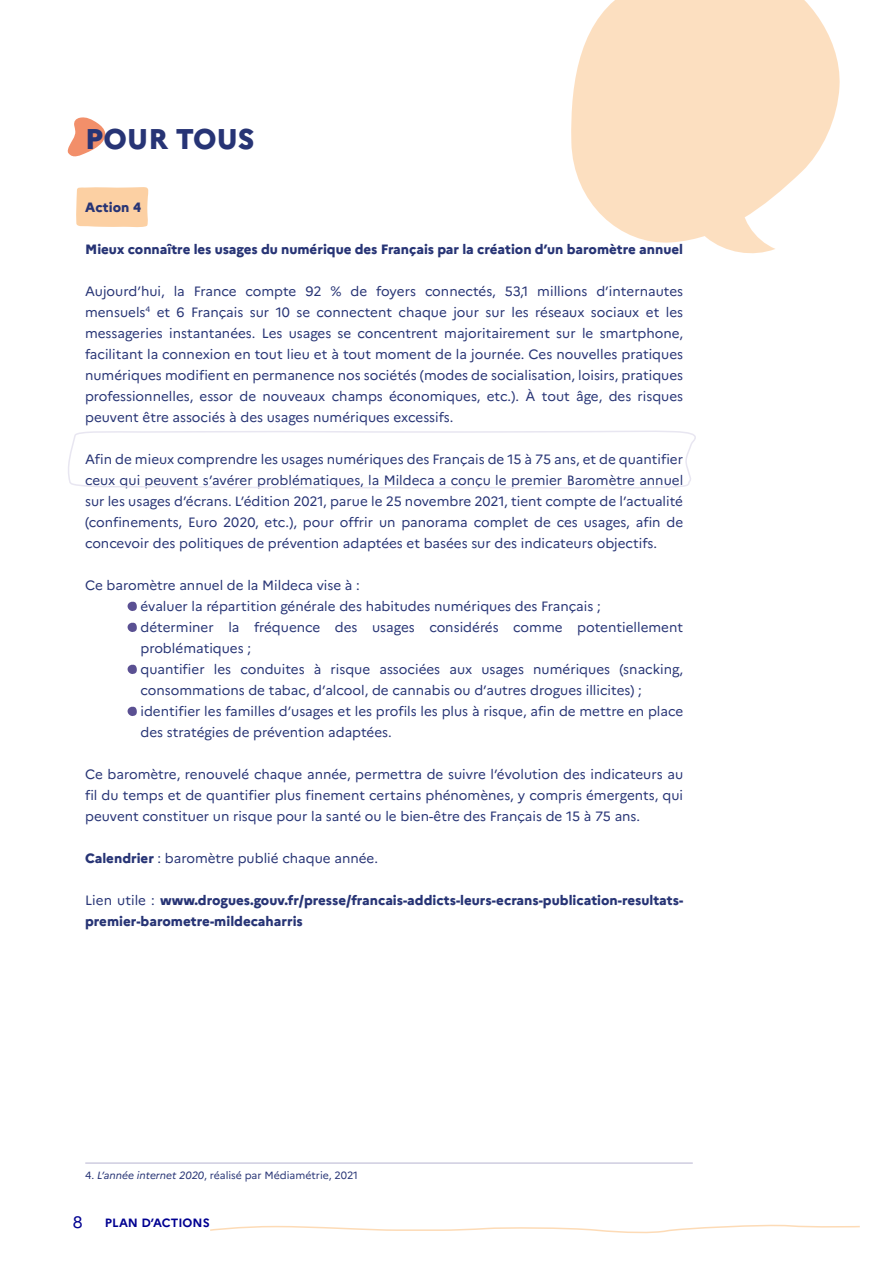
<style>
.page{position:relative;width:893px;height:1263px;background:#fff}
.page>*{position:absolute;margin:0;border:0;box-sizing:border-box;transform-origin:0 0}
.t1{font:800 28.5px "Marianne";letter-spacing:.005em;color:#273475}
.t2{font:16.5px "Marianne";color:#000091}
.t3{font:13.5px/21px "Marianne";color:#273475;text-align:justify}
.t4{font:800 13.5px/21px "Marianne";color:#273475}
.t5{font:700 12px "Marianne";color:#000091}
.t6{font:10.5px "Marianne";color:#273475}
.s1{font-weight:800}
.s2{font-weight:400}
.s3{font-style:italic}
</style>
<div class="page">
<svg style="left:210px;top:1225px;width:504px;height:9px"></svg>
<svg style="left:714px;top:1224px;width:146px;height:4px"></svg>
<svg style="left:571px;top:0;width:269px;height:243px;fill:#fcdfc0"></svg>
<svg style="left:692px;top:189px;width:83px;height:65px"></svg>
<svg style="left:67px;top:117px;width:39px;height:40px"></svg>
<svg style="left:76px;top:187px;width:73px;height:41px;background:#fcd3a9"></svg>
<svg style="left:127px;top:601px;width:10px;height:10px"></svg>
<svg style="left:127px;top:622px;width:10px;height:10px"></svg>
<svg style="left:127px;top:664px;width:10px;height:10px"></svg>
<svg style="left:127px;top:706px;width:10px;height:10px"></svg>
<svg style="left:68px;top:430px;width:628px;height:59px"></svg>
<hr style="left:85px;top:1162px;width:608px;height:2px;background:#cfcce0">
<h1 class="t1" style="left:85px;top:117px;width:171px">POUR TOUS</h1>
<p class="t4" style="left:85px;top:196px;width:58px">Action 4</p>
<p class="t4" style="left:85px;top:238px;width:600px">Mieux connaître les usages du numérique des Français par la création d’un baromètre annuel</p>
<p class="t3" style="left:85px;top:280px;width:600px">Aujourd’hui, la France compte 92 % de foyers connectés, 53,1 millions d’internautes mensuels<sup>4</sup> et 6 Français sur 10 se connectent chaque jour sur les réseaux sociaux et les messageries instantanées. Les usages se concentrent majoritairement sur le smartphone, facilitant la connexion en tout lieu et à tout moment de la journée. Ces nouvelles pratiques numériques modifient en permanence nos sociétés (modes de socialisation, loisirs, pratiques professionnelles, essor de nouveaux champs économiques, etc.). À tout âge, des risques peuvent être associés à des usages numériques excessifs.</p>
<p class="t3" style="left:85px;top:448px;width:600px">Afin de mieux comprendre les usages numériques des Français de 15 à 75 ans, et de quantifier ceux qui peuvent s’avérer problématiques, la Mildeca a conçu le premier Baromètre annuel sur les usages d’écrans. L’édition 2021, parue le 25 novembre 2021, tient compte de l’actualité (confinements, Euro 2020, etc.), pour offrir un panorama complet de ces usages, afin de concevoir des politiques de prévention adaptées et basées sur des indicateurs objectifs.</p>
<p class="t3" style="left:140px;top:574px;width:544px;text-align:left;text-indent:-55px">Ce baromètre annuel de la Mildeca vise à :<br>évaluer la répartition générale des habitudes numériques des Français ;<br>déterminer la fréquence des usages considérés comme potentiellement problématiques ;<br>quantifier les conduites à risque associées aux usages numériques (snacking, consommations de tabac, d’alcool, de cannabis ou d’autres drogues illicites) ; identifier les familles d’usages et les profils les plus à risque, afin de mettre en place des stratégies de prévention adaptées.</p>
<p class="t3" style="left:85px;top:763px;width:600px">Ce baromètre, renouvelé chaque année, permettra de suivre l’évolution des indicateurs au fil du temps et de quantifier plus finement certains phénomènes, y compris émergents, qui peuvent constituer un risque pour la santé ou le bien-être des Français de 15 à 75 ans.</p>
<p class="t3" style="left:85px;top:847px;width:294px"><span class="s1">Calendrier</span> : baromètre publié chaque année.</p>
<p class="t4" style="left:85px;top:889px;width:600px"><span class="s2">Lien utile :</span> www.drogues.gouv.fr/presse/francais-addicts-leurs-ecrans-publication-resultats&shy;premier-barometre-mildecaharris</p>
<p class="t6" style="left:85px;top:1167px;width:274px">4. <span class="s3">L’année internet 2020</span>, réalisé par Médiamétrie, 2021</p>
<p class="t2" style="left:72px;top:1209px;width:11px">8</p>
<p class="t5" style="left:105px;top:1214px;width:106px">PLAN D’ACTIONS</p>
</div>
